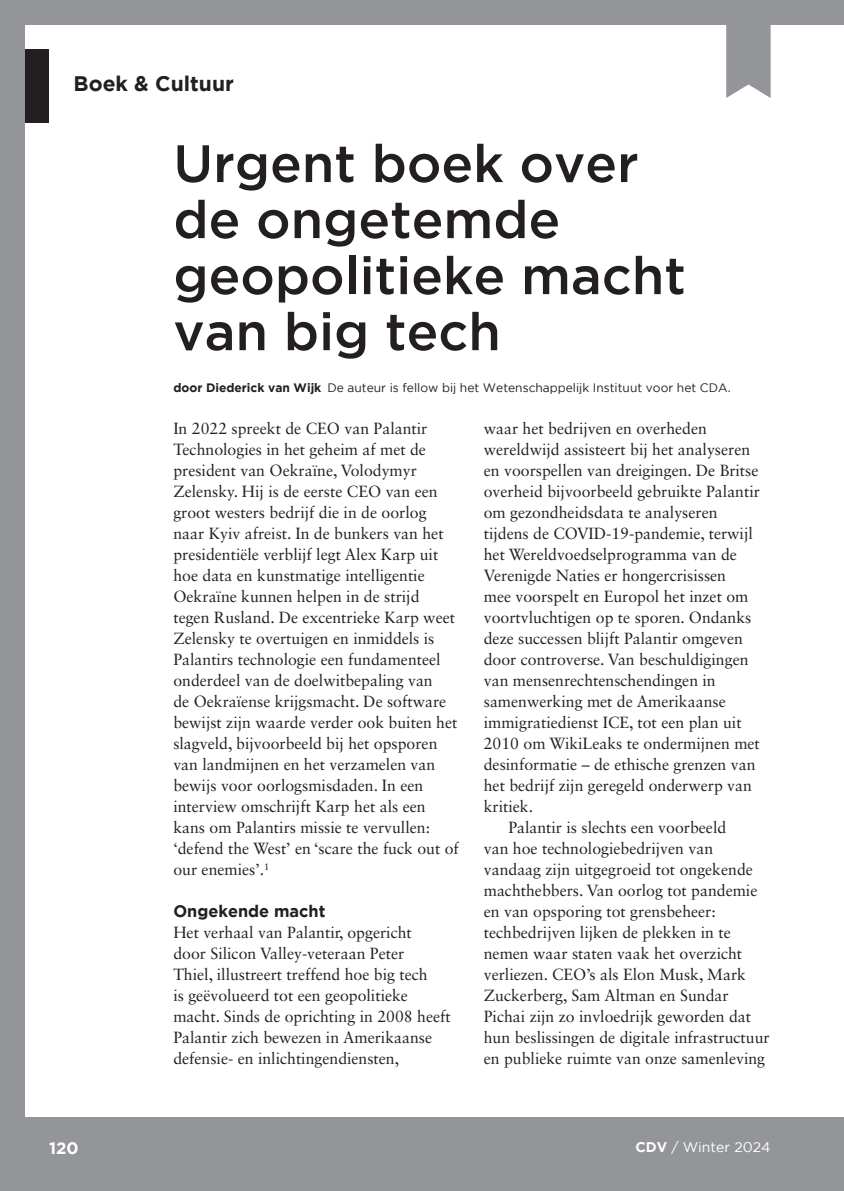
<style>
.page{position:relative;width:844px;height:1191px;background:#fff}
.page>*{position:absolute;margin:0;border:0;box-sizing:border-box;transform-origin:0 0}
.t1{font:500 52.5px/56px "Gotham";color:#231f20}
.t2{font:700 21px "Gotham";color:#231f20}
.t3{font:700 16.62px "Gotham";color:#231f20}
.t4{font:700 16.62px "Gotham";color:#fff}
.t5{font:16.1px/21px "Sabon LT Std";color:#231f20}
.t6{font:14px "Gotham";color:#fff}
.t7{font:12.25px "Gotham";color:#231f20}
.s1{font-weight:700}
</style>
<div class="page">
<svg style="left:726px;top:24px;width:44px;height:74px"></svg>
<div style="left:0;top:49px;width:49px;height:73px;background:#231f20"></div>
<div style="left:0;top:1117px;width:843px;height:74px;background:#939598"></div>
<div style="left:0;top:0;width:843px;height:24px;background:#939598"></div>
<div style="left:0;top:0;width:24px;height:1191px;background:#939598"></div>
<h2 class="t2" style="left:73px;top:71px;width:162px">Boek &amp; Cultuur</h2>
<h1 class="t1" style="left:173px;top:134px;width:514px">Urgent boek over de ongetemde geopolitieke macht van big tech</h1>
<p class="t7" style="left:173px;top:381px;width:558px"><span class="s1">door Diederick van Wijk</span> De auteur is fellow bij het Wetenschappelijk Instituut voor het CDA.</p>
<p class="t5" style="left:173px;top:418px;width:287px">In 2022 spreekt de CEO van Palantir Technologies in het geheim af met de president van Oekraïne, Volodymyr Zelensky. Hij is de eerste CEO van een groot westers bedrijf die in de oorlog naar Kyiv afreist. In de bunkers van het presidentiële verblijf legt Alex Karp uit hoe data en kunstmatige intelligentie Oekraïne kunnen helpen in de strijd tegen Rusland. De excentrieke Karp weet Zelensky te overtuigen en inmiddels is Palantirs technologie een fundamenteel onderdeel van de doelwitbepaling van<br>de Oekraïense krijgsmacht. De software bewijst zijn waarde verder ook buiten het slagveld, bijvoorbeeld bij het opsporen van landmijnen en het verzamelen van bewijs voor oorlogsmisdaden. In een interview omschrijft Karp het als een kans om Palantirs missie te vervullen: ‘defend the West’ en ‘scare the fuck out of our enemies’.<sup>1</sup></p>
<p class="t3" style="left:173px;top:902px;width:153px">Ongekende macht</p>
<p class="t5" style="left:173px;top:922px;width:279px">Het verhaal van Palantir, opgericht<br>door Silicon Valley-veteraan Peter<br>Thiel, illustreert treffend hoe big tech<br>is geëvolueerd tot een geopolitieke macht. Sinds de oprichting in 2008 heeft Palantir zich bewezen in Amerikaanse defensie- en inlichtingendiensten,</p>
<p class="t5" style="left:483px;top:418px;width:225px">waar het bedrijven en overheden</p>
<p class="t5" style="left:483px;top:439px;width:268px">wereldwijd assisteert bij het analyseren</p>
<p class="t5" style="left:483px;top:460px;width:276px">en voorspellen van dreigingen. De Britse</p>
<p class="t5" style="left:483px;top:481px;width:277px">overheid bijvoorbeeld gebruikte Palantir</p>
<p class="t5" style="left:483px;top:502px;width:235px">om gezondheidsdata te analyseren</p>
<p class="t5" style="left:483px;top:523px;width:270px">tijdens de COVID-19-pandemie, terwijl</p>
<p class="t5" style="left:483px;top:544px;width:254px">het Wereldvoedselprogramma van de</p>
<p class="t5" style="left:483px;top:565px;width:244px">Verenigde Naties er hongercrisissen</p>
<p class="t5" style="left:483px;top:586px;width:266px">mee voorspelt en Europol het inzet om</p>
<p class="t5" style="left:483px;top:607px;width:269px">voortvluchtigen op te sporen. Ondanks</p>
<p class="t5" style="left:483px;top:628px;width:261px">deze successen blijft Palantir omgeven</p>
<p class="t5" style="left:483px;top:649px;width:266px">door controverse. Van beschuldigingen</p>
<p class="t5" style="left:483px;top:670px;width:233px">van mensenrechtenschendingen in</p>
<p class="t5" style="left:483px;top:691px;width:243px">samenwerking met de Amerikaanse</p>
<p class="t5" style="left:483px;top:712px;width:259px">immigratiedienst ICE, tot een plan uit</p>
<p class="t5" style="left:483px;top:733px;width:277px">2010 om WikiLeaks te ondermijnen met</p>
<p class="t5" style="left:483px;top:754px;width:273px">desinformatie – de ethische grenzen van</p>
<p class="t5" style="left:483px;top:775px;width:269px">het bedrijf zijn geregeld onderwerp van</p>
<p class="t5" style="left:483px;top:796px;width:51px">kritiek.</p>
<p class="t5" style="left:508px;top:817px;width:219px">Palantir is slechts een voorbeeld</p>
<p class="t5" style="left:483px;top:838px;width:231px">van hoe technologiebedrijven van</p>
<p class="t5" style="left:483px;top:859px;width:270px">vandaag zijn uitgegroeid tot ongekende</p>
<p class="t5" style="left:483px;top:880px;width:275px">machthebbers. Van oorlog tot pandemie</p>
<p class="t5" style="left:483px;top:901px;width:233px">en van opsporing tot grensbeheer:</p>
<p class="t5" style="left:483px;top:922px;width:248px">techbedrijven lijken de plekken in te</p>
<p class="t5" style="left:483px;top:943px;width:260px">nemen waar staten vaak het overzicht</p>
<p class="t5" style="left:483px;top:964px;width:264px">verliezen. CEO’s als Elon Musk, Mark</p>
<p class="t5" style="left:483px;top:985px;width:246px">Zuckerberg, Sam Altman en Sundar</p>
<p class="t5" style="left:483px;top:1006px;width:269px">Pichai zijn zo invloedrijk geworden dat</p>
<p class="t5" style="left:483px;top:1027px;width:287px">hun beslissingen de digitale infrastructuur</p>
<p class="t5" style="left:483px;top:1048px;width:283px">en publieke ruimte van onze samenleving</p>
<p class="t4" style="left:49px;top:1138px;width:31px">120</p>
<p class="t6" style="left:635px;top:1138px;width:137px"><span class="s1">CDV</span> / Winter 2024</p>
</div>
